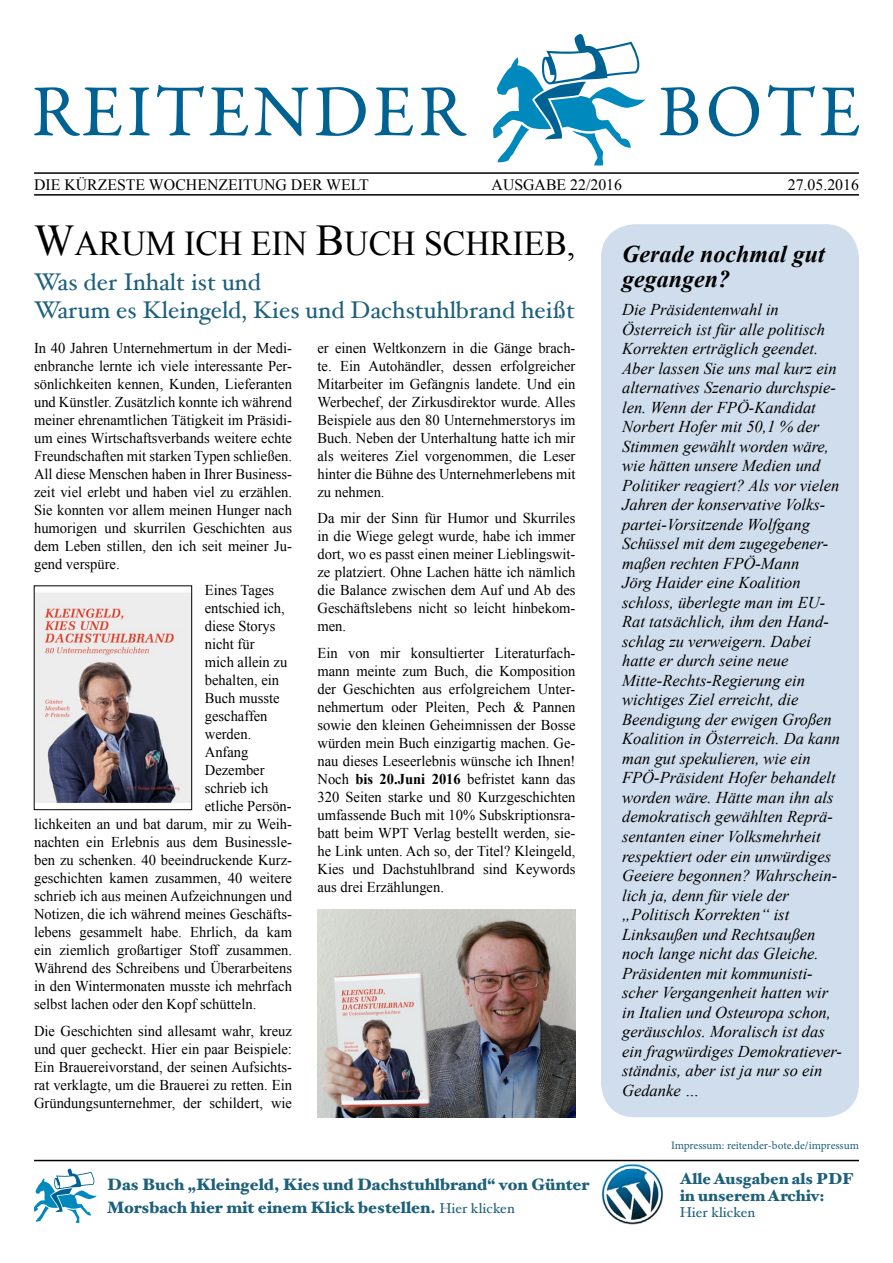
<style>
.page{position:relative;width:893px;height:1263px;background:#fff}
.page>*{position:absolute;margin:0;border:0;box-sizing:border-box;transform-origin:0 0}
.t1{font:34.8px "Times New Roman";color:#000}
.t2{font:24.15px/27.8px "Hoefler Text";color:#1d607a}
.t3{font:italic 700 24px/25.5px "Times New Roman";color:#000}
.t4{font:italic 16.5px/19.5px "Times New Roman";color:#000}
.t5{font:900 16.5px/22.2px "Hoefler Text";color:#1d607a}
.t6{font:15.9px "Times New Roman";color:#000}
.t7{font:900 15.9px/16.5px "Hoefler Text";color:#1d607a}
.t8{font:15px/18px "Times New Roman";color:#000;text-align:justify}
.t9{font:14.25px "Hoefler Text";color:#1d607a}
.t10{font:11.4px "Minion Pro";letter-spacing:-.005em;color:#1d607a}
.s1{font-size:43.95px}
.s2{font-weight:700}
.s3{font-weight:400;font-size:14.25px}
</style>
<div class="page">
<div style="left:601px;top:224px;width:258px;height:893px;background:#cfddec;border-radius:34px"></div>
<svg style="left:493px;top:34px;width:152px;height:131px"></svg>
<svg style="left:34px;top:87px;width:88px;height:49px"></svg>
<svg style="left:129px;top:87px;width:21px;height:48px"></svg>
<svg style="left:157px;top:85px;width:47px;height:51px"></svg>
<svg style="left:210px;top:87px;width:38px;height:49px"></svg>
<svg style="left:254px;top:87px;width:54px;height:49px"></svg>
<svg style="left:316px;top:87px;width:50px;height:49px"></svg>
<svg style="left:374px;top:87px;width:39px;height:49px"></svg>
<svg style="left:421px;top:87px;width:46px;height:49px"></svg>
<svg style="left:660px;top:87px;width:38px;height:48px"></svg>
<svg style="left:709px;top:86px;width:50px;height:50px"></svg>
<svg style="left:768px;top:85px;width:91px;height:51px"></svg>
<hr style="left:34px;top:172px;width:825px;height:2px;background:#000">
<hr style="left:34px;top:1160px;width:825px;height:1px;background:#000">
<hr style="left:34px;top:194px;width:825px;height:2px;background:#000">
<img style="left:601px;top:1163px;width:63px;height:62px">
<svg style="left:34px;top:1168px;width:63px;height:55px"></svg>
<img style="left:317px;top:910px;width:258px;height:207px">
<img style="left:36px;top:593px;width:154px;height:210px">
<div style="left:34px;top:585px;width:158px;height:225px;border:1px solid #000"></div>
<p class="t6" style="left:34px;top:174px;width:336px">DIE KÜRZESTE WOCHENZEITUNG DER WELT</p>
<p class="t6" style="left:492px;top:174px;width:132px">AUSGABE 22/2016</p>
<p class="t6" style="left:788px;top:174px;width:73px">27.05.2016</p>
<h1 class="t1" style="left:34px;top:220px;width:543px"><span class="s1">W</span>ARUM ICH EIN <span class="s1">B</span>UCH SCHRIEB,</h1>
<h2 class="t2" style="left:34px;top:268px;width:542px">Was der Inhalt ist und<br>Warum es Kleingeld, Kies und Dachstuhlbrand heißt</h2>
<p class="t8" style="left:34px;top:338px;width:259px">In 40 Jahren Unternehmertum in der Medi&shy;enbranche lernte ich viele interessante Per&shy;sönlichkeiten kennen, Kunden, Lieferanten und Künstler. Zusätzlich konnte ich während meiner ehrenamtlichen Tätigkeit im Präsidi&shy;um eines Wirtschaftsverbands weitere echte Freundschaften mit starken Typen schließen.<br>All diese Menschen haben in Ihrer Business&shy;zeit viel erlebt und haben viel zu erzählen.<br>Sie konnten vor allem meinen Hunger nach humorigen und skurrilen Geschichten aus dem Leben stillen, den ich seit meiner Ju&shy;gend verspüre.</p>
<p class="t8" style="left:205px;top:581px;width:71px">Eines Tages</p>
<p class="t8" style="left:205px;top:599px;width:82px">entschied ich,</p>
<p class="t8" style="left:205px;top:617px;width:72px">diese Storys</p>
<p class="t8" style="left:205px;top:635px;width:51px">nicht für</p>
<p class="t8" style="left:205px;top:653px;width:84px">mich allein zu</p>
<p class="t8" style="left:205px;top:671px;width:76px">behalten, ein</p>
<p class="t8" style="left:205px;top:689px;width:76px">Buch musste</p>
<p class="t8" style="left:205px;top:707px;width:64px">geschaffen</p>
<p class="t8" style="left:205px;top:725px;width:48px">werden.</p>
<p class="t8" style="left:205px;top:743px;width:45px">Anfang</p>
<p class="t8" style="left:205px;top:761px;width:61px">Dezember</p>
<p class="t8" style="left:205px;top:779px;width:65px">schrieb ich</p>
<p class="t8" style="left:205px;top:797px;width:88px">etliche Persön-</p>
<p class="t8" style="left:34px;top:815px;width:259px">lichkeiten an und bat darum, mir zu Weih-</p>
<p class="t8" style="left:34px;top:833px;width:259px">nachten ein Erlebnis aus dem Businessle-</p>
<p class="t8" style="left:34px;top:851px;width:259px">ben zu schenken. 40 beeindruckende Kurz-</p>
<p class="t8" style="left:34px;top:869px;width:259px">geschichten kamen zusammen, 40 weitere</p>
<p class="t8" style="left:34px;top:887px;width:259px">schrieb ich aus meinen Aufzeichnungen und</p>
<p class="t8" style="left:34px;top:905px;width:259px">Notizen, die ich während meines Geschäfts-</p>
<p class="t8" style="left:34px;top:923px;width:259px">lebens gesammelt habe. Ehrlich, da kam</p>
<p class="t8" style="left:34px;top:941px;width:259px">ein ziemlich großartiger Stoff zusammen.</p>
<p class="t8" style="left:34px;top:959px;width:259px">Während des Schreibens und Überarbeitens</p>
<p class="t8" style="left:34px;top:977px;width:259px">in den Wintermonaten musste ich mehrfach</p>
<p class="t8" style="left:34px;top:995px;width:224px">selbst lachen oder den Kopf schütteln.</p>
<p class="t8" style="left:34px;top:1021px;width:259px">Die Geschichten sind allesamt wahr, kreuz und quer gecheckt. Hier ein paar Beispiele:<br>Ein Brauereivorstand, der seinen Aufsichts&shy;rat verklagte, um die Brauerei zu retten. Ein Gründungsunternehmer, der schildert, wie</p>
<p class="t8" style="left:317px;top:338px;width:259px">er einen Weltkonzern in die Gänge brach&shy;te. Ein Autohändler, dessen erfolgreicher Mitarbeiter im Gefängnis landete. Und ein Werbechef, der Zirkusdirektor wurde. Alles Beispiele aus den 80 Unternehmerstorys im Buch. Neben der Unterhaltung hatte ich mir als weiteres Ziel vorgenommen, die Leser hinter die Bühne des Unternehmerlebens mit zu nehmen.</p>
<p class="t8" style="left:317px;top:509px;width:259px">Da mir der Sinn für Humor und Skurriles in die Wiege gelegt wurde, habe ich immer dort, wo es passt einen meiner Lieblingswit&shy;ze platziert. Ohne Lachen hätte ich nämlich die Balance zwischen dem Auf und Ab des Geschäftslebens nicht so leicht hinbekom&shy;men.</p>
<p class="t8" style="left:317px;top:643px;width:259px">Ein von mir konsultierter Literaturfach&shy;mann meinte zum Buch, die Komposition der Geschichten aus erfolgreichem Unter&shy;nehmertum oder Pleiten, Pech &amp; Pannen sowie den kleinen Geheimnissen der Bosse würden mein Buch einzigartig machen. Ge&shy;nau dieses Leseerlebnis wünsche ich Ihnen!<br>Noch <span class="s2">bis 20.Juni 2016</span> befristet kann das 320 Seiten starke und 80 Kurzgeschichten umfassende Buch mit 10% Subskriptionsra&shy;batt beim WPT Verlag bestellt werden, sie&shy;he Link unten. Ach so, der Titel? Kleingeld, Kies und Dachstuhlbrand sind Keywords aus drei Erzählungen.</p>
<p class="t5" style="left:107px;top:1173px;width:484px">Das Buch „Kleingeld, Kies und Dachstuhlbrand“ von Günter<br>Morsbach hier mit einem Klick bestellen. <span class="s3">Hier klicken</span></p>
<h3 class="t3" style="left:622px;top:240px;width:204px">Gerade nochmal gut gegangen?</h3>
<p class="t4" style="left:622px;top:300px;width:221px">Die Präsidentenwahl in<br>Österreich ist für alle politisch<br>Korrekten erträglich geendet.<br>Aber lassen Sie uns mal kurz ein alternatives Szenario durchspie&shy;len. Wenn der FPÖ-Kandidat<br>Norbert Hofer mit 50,1 % der<br>Stimmen gewählt worden wäre, wie hätten unsere Medien und<br>Politiker reagiert? Als vor vielen<br>Jahren der konservative Volks&shy;partei-Vorsitzende Wolfgang<br>Schüssel mit dem zugegebener&shy;maßen rechten FPÖ-Mann<br>Jörg Haider eine Koalition schloss, überlegte man im EU-<br>Rat tatsächlich, ihm den Hand&shy;schlag zu verweigern. Dabei hatte er durch seine neue<br>Mitte-Rechts-Regierung ein wichtiges Ziel erreicht, die<br>Beendigung der ewigen Großen<br>Koalition in Österreich. Da kann man gut spekulieren, wie ein<br>FPÖ-Präsident Hofer behandelt worden wäre. Hätte man ihn als demokratisch gewählten Reprä&shy;sentanten einer Volksmehrheit respektiert oder ein unwürdiges<br>Geeiere begonnen? Wahrschein&shy;lich ja, denn für viele der „Politisch Korrekten“ ist<br>Linksaußen und Rechtsaußen noch lange nicht das Gleiche.<br>Präsidenten mit kommunisti&shy;scher Vergangenheit hatten wir in Italien und Osteuropa schon, geräuschlos. Moralisch ist das ein fragwürdiges Demokratiever&shy;ständnis, aber ist ja nur so ein<br>Gedanke …</p>
<p class="t10" style="left:671px;top:1138px;width:189px">Impressum: reitender-bote.de/impressum</p>
<p class="t7" style="left:680px;top:1171px;width:176px">Alle Ausgaben als PDF in unserem Archiv:</p>
<p class="t9" style="left:680px;top:1204px;width:77px">Hier klicken</p>
</div>
